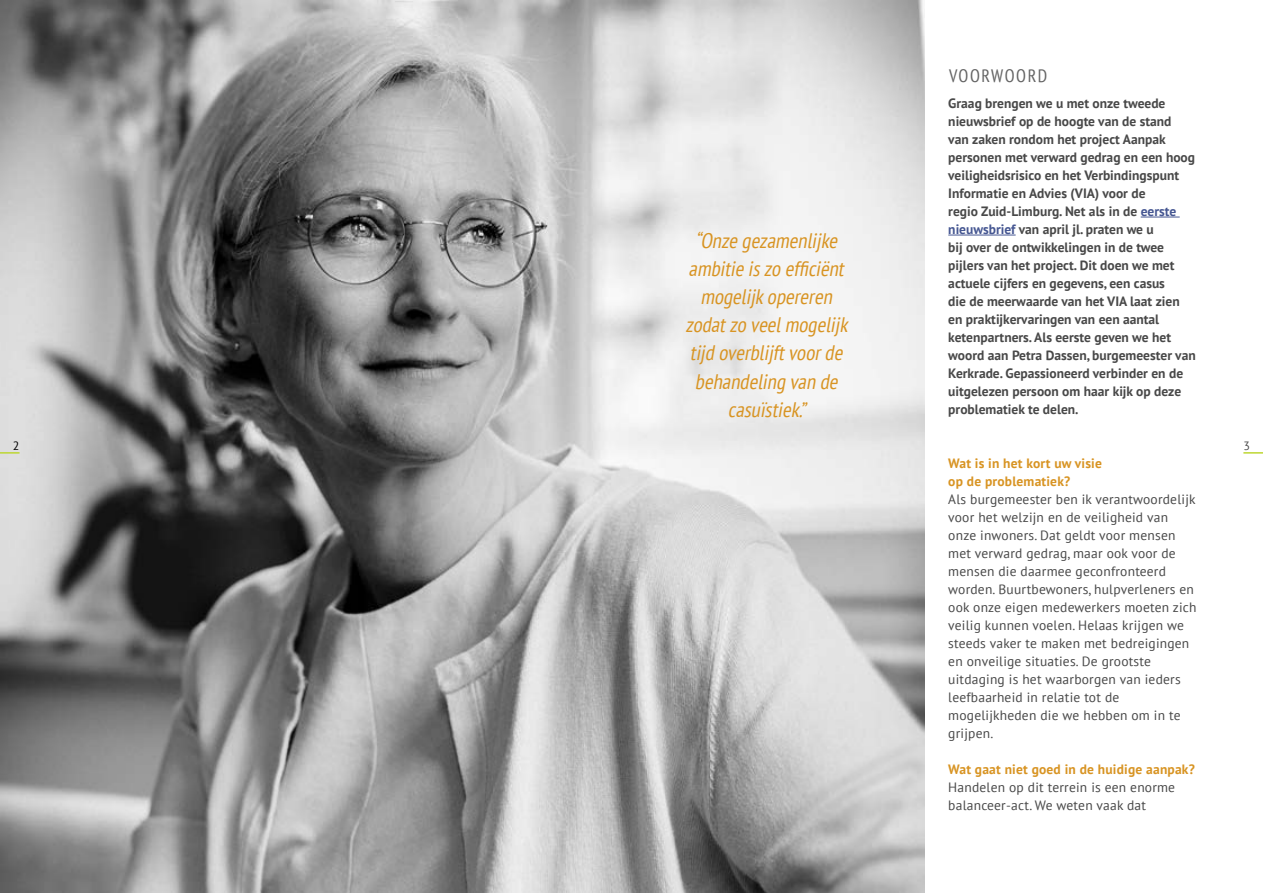
<style>
.page{position:relative;width:1263px;height:893px;background:#fff}
.page>*{position:absolute;margin:0;border:0;box-sizing:border-box;transform-origin:0 0}
.t1{font:italic condensed 21px/28.2px "PT Sans";color:#d89423;text-align:center}
.t2{font:condensed 18px "PT Sans";letter-spacing:.09em;color:#636363}
.t3{font:700 13.5px/18px "PT Sans";color:#484848}
.t4{font:13.5px/18px "PT Sans";letter-spacing:.015em;color:#484848}
.t5{font:700 13.5px "PT Sans";letter-spacing:.015em;color:#d89423}
.t6{font:12px "PT Sans";color:#484848}
.t7{font:12px "PT Sans";color:#000}
.s1{color:#465792}
</style>
<div class="page">
<img style="left:0;top:0;width:925px;height:893px">
<hr style="left:1243px;top:452px;width:20px;height:2px;background:#bdd732">
<hr style="left:1141px;top:217px;width:39px;height:1px;background:#465792">
<hr style="left:948px;top:235px;width:68px;height:1px;background:#465792">
<hr style="left:0;top:452px;width:20px;height:2px;background:#bdd732">
<p class="t7" style="left:13px;top:438px;width:8px">2</p>
<p class="t1" style="left:685px;top:226px;width:168px">“Onze gezamenlijke ambitie iszo efficiënt mogelijkopereren zodatzo veelmogelijk tijd overblijftvoorde behandeling van de casuïstiek.”</p>
<p class="t2" style="left:949px;top:64px;width:100px">VOORWOORD</p>
<p class="t3" style="left:948px;top:94px;width:249px">Graag brengen we u met onze tweede nieuwsbrief op de hoogte van de stand<br>van zaken rondom het project Aanpak personen met verward gedrag en een hoog veiligheidsrisico en het Verbindingspunt Informatie en Advies (VIA) voor de<br>regio Zuid-Limburg. Net als in de <span class="s1">eerste nieuwsbrief</span> van april jl. praten we u<br>bij over de ontwikkelingen in de twee pijlers van het project. Dit doen we met actuele cijfers en gegevens, een casus<br>die de meerwaarde van het VIA laat zien en praktijkervaringen van een aantal ketenpartners. Als eerste geven we het woord aan Petra Dassen, burgemeester van Kerkrade. Gepassioneerd verbinder en de uitgelezen persoon om haar kijk op deze problematiek te delen.</p>
<p class="t5" style="left:948px;top:454px;width:155px">Wat is in het kort uw visie</p>
<p class="t5" style="left:948px;top:472px;width:124px">op de problematiek?</p>
<p class="t4" style="left:948px;top:490px;width:250px">Als burgemeester ben ik verantwoordelijk voor het welzijn en de veiligheid van onze inwoners. Dat geldt voor mensen met verward gedrag, maar ook voor de mensen die daarmee geconfronteerd worden. Buurtbewoners, hulpverleners en ook onze eigen medewerkers moeten zich veilig kunnen voelen. Helaas krijgen we steeds vaker te maken met bedreigingen en onveilige situaties. De grootste uitdaging is het waarborgen van ieders leefbaarheid in relatie tot de mogelijkheden die we hebben om in te grijpen.</p>
<p class="t5" style="left:948px;top:760px;width:248px">Wat gaat niet goed in de huidige aanpak?</p>
<p class="t4" style="left:948px;top:778px;width:228px">Handelen op dit terrein is een enorme balanceer-act. We weten vaak dat</p>
<p class="t6" style="left:1243px;top:438px;width:8px">3</p>
</div>
